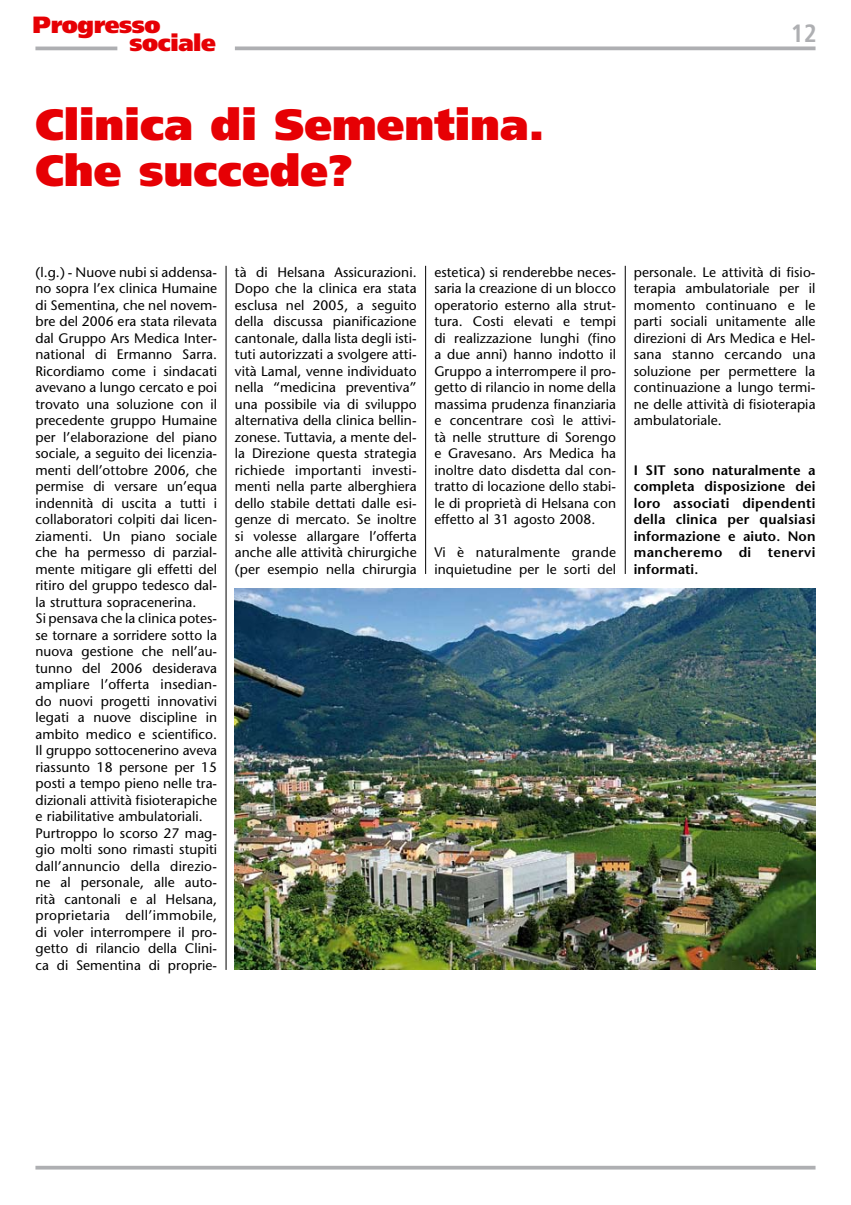
<style>
.page{position:relative;width:851px;height:1205px;background:#fff}
.page>*{position:absolute;margin:0;border:0;box-sizing:border-box;transform-origin:0 0}
.t1{font:900 43.75px/46.2px "Frutiger";color:#e60004}
.t2{font:700 condensed 25px "Frutiger";color:#aeafb2}
.t3{font:900 23.5px "Frutiger";letter-spacing:-.015em;color:#e60004}
.t4{font:13.75px/16.5px "Stone Sans";letter-spacing:.005em;color:#000;text-align:justify}
.t5{font:600 13.75px/16.5px "Stone Sans";letter-spacing:.005em;color:#000;text-align:justify}
</style>
<div class="page">
<svg style="left:235px;top:46px;width:580px;height:4px;background:#b7b8bb"></svg>
<hr style="left:35px;top:47px;width:82px;height:3px;background:#aeafb2">
<hr style="left:226px;top:266px;width:1px;height:704px;background:#000">
<hr style="left:425px;top:266px;width:1px;height:308px;background:#000">
<hr style="left:625px;top:266px;width:1px;height:308px;background:#000">
<img style="left:235px;top:589px;width:580px;height:381px">
<hr style="left:35px;top:1166px;width:780px;height:3px;background:#aeafb2">
<h3 class="t3" style="left:32px;top:11px;width:129px">Progresso</h3>
<h2 class="t2" style="left:790px;top:19px;width:27px">12</h2>
<h3 class="t3" style="left:129px;top:28px;width:88px">sociale</h3>
<h1 class="t1" style="left:35px;top:101px;width:510px">Clinica di Sementina.<br>Che succede?</h1>
<p class="t4" style="left:35px;top:264px;width:183px;text-align:left">(l.g.) - Nuove nubi si addensa&shy;no sopra l’ex clinica Humaine di Sementina, che nel novem&shy;bre del 2006 era stata rilevata dal Gruppo Ars Medica Inter&shy;national di Ermanno Sarra.<br>Ricordiamo come i sindacati avevano a lungo cercato e poi trovato una soluzione con il precedente gruppo Humaine per l’elaborazione del piano sociale, a seguito dei licenzia&shy;menti dell’ottobre 2006, che permise di versare un’equa indennità di uscita a tutti i collaboratori colpiti dai licen&shy;ziamenti. Un piano sociale che ha permesso di parzial&shy;mente mitigare gli effetti del ritiro del gruppo tedesco dal&shy;la struttura sopracenerina.<br>Si pensava che la clinica potes&shy;se tornare a sorridere sotto la nuova gestione che nell’au&shy;tunno del 2006 desiderava ampliare l’offerta insedian&shy;do nuovi progetti innovativi legati a nuove discipline in ambito medico e scientifico.<br>Il gruppo sottocenerino aveva riassunto 18 persone per 15 posti a tempo pieno nelle tra&shy;dizionali attività fisioterapiche e riabilitative ambulatoriali.<br>Purtroppo lo scorso 27 mag&shy;gio molti sono rimasti stupiti dall’annuncio della direzio&shy;ne al personale, alle auto&shy;rità cantonali e al Helsana, proprietaria dell’immobile, di voler interrompere il pro&shy;getto di rilancio della Clini&shy;ca di Sementina di proprie-</p>
<p class="t4" style="left:235px;top:264px;width:183px">tà di Helsana Assicurazioni.<br>Dopo che la clinica era stata esclusa nel 2005, a seguito della discussa pianificazione cantonale, dalla lista degli isti&shy;tuti autorizzati a svolgere atti&shy;vità Lamal, venne individuato nella “medicina preventiva” una possibile via di sviluppo alternativa della clinica bellin&shy;zonese. Tuttavia, a mente del&shy;la Direzione questa strategia richiede importanti investi&shy;menti nella parte alberghiera dello stabile dettati dalle esi&shy;genze di mercato. Se inoltre si volesse allargare l’offerta anche alle attività chirurgiche (per esempio nella chirurgia</p>
<p class="t4" style="left:434px;top:264px;width:183px">estetica) si renderebbe neces&shy;saria la creazione di un blocco operatorio esterno alla strut&shy;tura. Costi elevati e tempi di realizzazione lunghi (fino a due anni) hanno indotto il Gruppo a interrompere il pro&shy;getto di rilancio in nome della massima prudenza finanziaria e concentrare così le attivi&shy;tà nelle strutture di Sorengo e Gravesano. Ars Medica ha inoltre dato disdetta dal con&shy;tratto di locazione dello stabi&shy;le di proprietà di Helsana con effetto al 31 agosto 2008.</p>
<p class="t4" style="left:434px;top:544px;width:183px">Vi è naturalmente grande inquietudine per le sorti del</p>
<p class="t4" style="left:633px;top:264px;width:183px">personale. Le attività di fisio&shy;terapia ambulatoriale per il momento continuano e le parti sociali unitamente alle direzioni di Ars Medica e Hel&shy;sana stanno cercando una soluzione per permettere la continuazione a lungo termi&shy;ne delle attività di fisioterapia ambulatoriale.</p>
<p class="t5" style="left:633px;top:462px;width:183px">I SIT sono naturalmente a completa disposizione dei loro associati dipendenti della clinica per qualsiasi informazione e aiuto. Non mancheremo di tenervi informati.</p>
</div>
